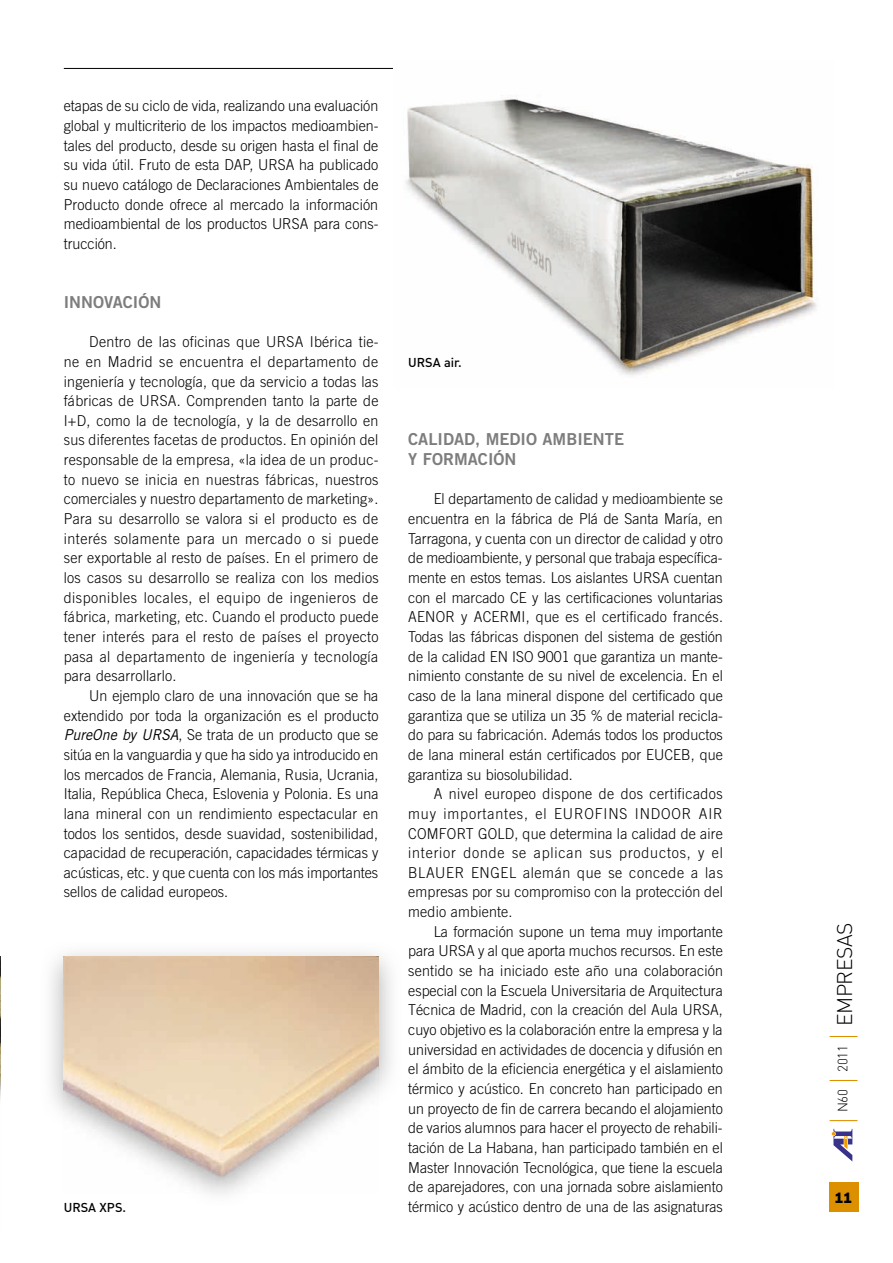
<style>
.page{position:relative;width:893px;height:1263px;background:#fff}
.page>*{position:absolute;margin:0;border:0;box-sizing:border-box;transform-origin:0 0}
.t1{font:21px "DIN Light Alternate";letter-spacing:-.02em;color:#000}
.t2{font:16.5px/19.6px "Trade Gothic Bold Two";color:#7d7d7d}
.t3{font:300 15px/19.6px "Trade Gothic";color:#000;text-align:justify;scale:.95 1}
.t4{font:800 15px "Franklin Gothic";color:#000;scale:.9 1}
.t5{font:12.75px "DIN Medium Alternate";color:#000}
.s1{font-weight:400;font-style:italic}
</style>
<div class="page">
<hr style="left:64px;top:68px;width:659px;height:1px;background:#000">
<img style="left:0;top:956px;width:1px;height:143px">
<img style="left:393px;top:68px;width:425px;height:307px">
<img style="left:51px;top:952px;width:341px;height:243px">
<img style="left:64px;top:956px;width:314px;height:236px">
<svg style="left:829px;top:1182px;width:29px;height:30px"></svg>
<svg style="left:830px;top:1120px;width:28px;height:1px"></svg>
<svg style="left:830px;top:1080px;width:28px;height:1px"></svg>
<svg style="left:830px;top:1036px;width:28px;height:1px"></svg>
<svg style="left:831px;top:1128px;width:22px;height:34px"></svg>
<p class="t3" style="left:64px;top:96px;width:333px">etapas de su ciclo de vida, realizando una evaluación global y multicriterio de los impactos medioambien&shy;tales del producto, desde su origen hasta el final de su vida útil. Fruto de esta DAP, URSA ha publicado su nuevo catálogo de Declaraciones Ambientales de Producto donde ofrece al mercado la información medioambiental de los productos URSA para cons&shy;trucción.</p>
<p class="t2" style="left:64px;top:292px;width:99px">INNOVACIÓN</p>
<p class="t3" style="left:64px;top:332px;width:333px;text-indent:26px">Dentro de las oficinas que URSA Ibérica tie&shy;ne en Madrid se encuentra el departamento de ingeniería y tecnología, que da servicio a todas las fábricas de URSA. Comprenden tanto la parte de I+D, como la de tecnología, y la de desarrollo en sus diferentes facetas de productos. En opinión del responsable de la empresa, «la idea de un produc&shy;to nuevo se inicia en nuestras fábricas, nuestros comerciales y nuestro departamento de marketing».<br>Para su desarrollo se valora si el producto es de interés solamente para un mercado o si puede ser exportable al resto de países. En el primero de los casos su desarrollo se realiza con los medios disponibles locales, el equipo de ingenieros de fábrica, marketing, etc. Cuando el producto puede tener interés para el resto de países el proyecto pasa al departamento de ingeniería y tecnología para desarrollarlo.</p>
<p class="t3" style="left:64px;top:686px;width:333px;text-indent:26px">Un ejemplo claro de una innovación que se ha extendido por toda la organización es el producto <span class="s1">PureOne by URSA</span>, Se trata de un producto que se sitúa en la vanguardia y que ha sido ya introducido en los mercados de Francia, Alemania, Rusia, Ucrania, Italia, República Checa, Eslovenia y Polonia. Es una lana mineral con un rendimiento espectacular en todos los sentidos, desde suavidad, sostenibilidad, capacidad de recuperación, capacidades térmicas y acústicas, etc. y que cuenta con los más importantes sellos de calidad europeos.</p>
<p class="t5" style="left:64px;top:1199px;width:64px">URSA XPS.</p>
<p class="t5" style="left:408px;top:354px;width:55px">URSA air.</p>
<p class="t2" style="left:408px;top:429px;width:217px">CALIDAD, MEDIO AMBIENTE<br>Y FORMACIÓN</p>
<p class="t3" style="left:408px;top:489px;width:333px;text-indent:26px">El departamento de calidad y medioambiente se encuentra en la fábrica de Plá de Santa María, en Tarragona, y cuenta con un director de calidad y otro de medioambiente, y personal que trabaja específica&shy;mente en estos temas. Los aislantes URSA cuentan con el marcado CE y las certificaciones voluntarias AENOR y ACERMI, que es el certificado francés.<br>Todas las fábricas disponen del sistema de gestión de la calidad EN ISO 9001 que garantiza un mante&shy;nimiento constante de su nivel de excelencia. En el caso de la lana mineral dispone del certificado que garantiza que se utiliza un 35 % de material recicla&shy;do para su fabricación. Además todos los productos de lana mineral están certificados por EUCEB, que garantiza su biosolubilidad.</p>
<p class="t3" style="left:408px;top:784px;width:333px;text-indent:26px">A nivel europeo dispone de dos certificados muy importantes, el EUROFINS INDOOR AIR COMFORT GOLD, que determina la calidad de aire interior donde se aplican sus productos, y el BLAUER ENGEL alemán que se concede a las empresas por su compromiso con la protección del medio ambiente.</p>
<p class="t3" style="left:408px;top:921px;width:333px;text-indent:26px">La formación supone un tema muy importante para URSA y al que aporta muchos recursos. En este sentido se ha iniciado este año una colaboración especial con la Escuela Universitaria de Arquitectura Técnica de Madrid, con la creación del Aula URSA, cuyo objetivo es la colaboración entre la empresa y la universidad en actividades de docencia y difusión en el ámbito de la eficiencia energética y el aislamiento térmico y acústico. En concreto han participado en un proyecto de fin de carrera becando el alojamiento de varios alumnos para hacer el proyecto de rehabili&shy;tación de La Habana, han participado también en el Master Innovación Tecnológica, que tiene la escuela de aparejadores, con una jornada sobre aislamiento térmico y acústico dentro de una de las asignaturas</p>
<h1 class="t1" style="left:832px;top:1112px;width:191px;rotate:-90deg"><sup>N60</sup> <sup>2011</sup> EMPRESAS</h1>
<p class="t4" style="left:835px;top:1189px;width:20px">11</p>
</div>
